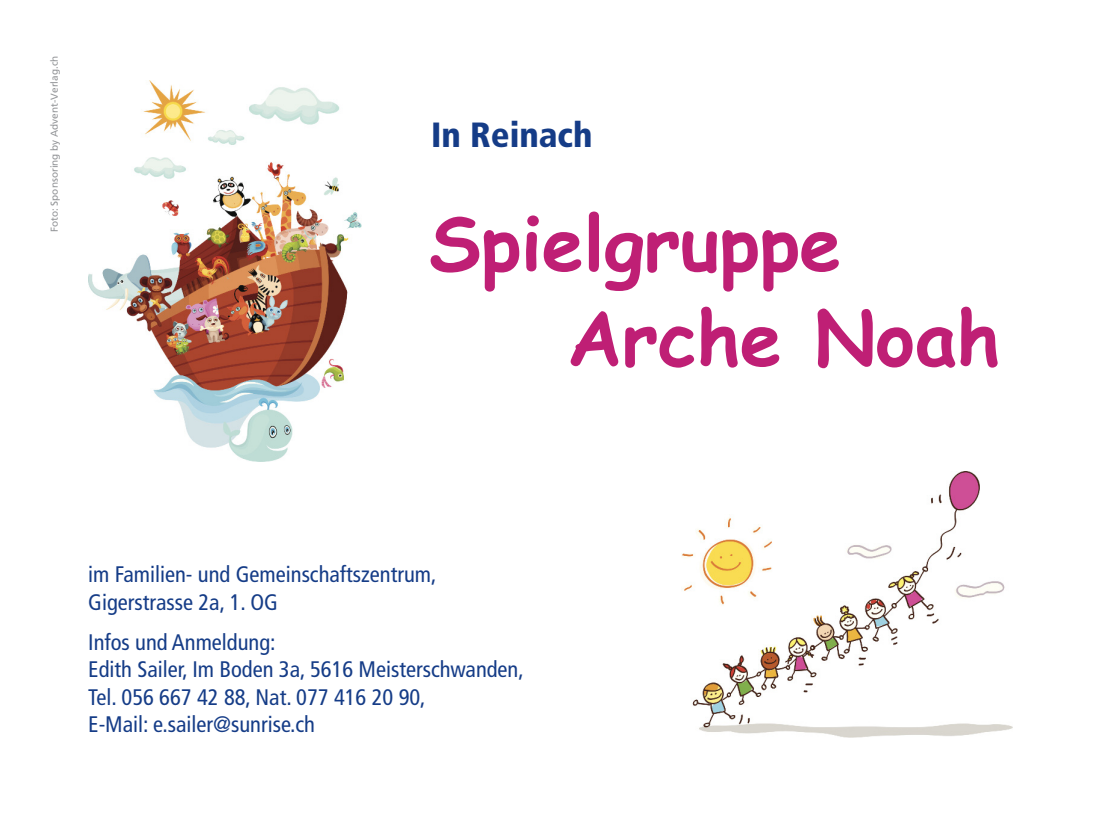
<style>
.page{position:relative;width:1120px;height:815px;background:#fff}
.page>*{position:absolute;margin:0;border:0;box-sizing:border-box;transform-origin:0 0}
.t1{font:700 75px/95px "Comic Sans MS";color:#bf1f75}
.t2{font:900 condensed 35px "Frutiger LT";color:#153c87}
.t3{font:condensed 22.5px/27.5px "Frutiger LT";color:#153c87}
.t4{font:10px "Frutiger LT";color:#939598}
</style>
<div class="page">
<img style="left:88px;top:81px;width:274px;height:381px">
<img style="left:681px;top:472px;width:331px;height:265px">
<p class="t4" style="left:50px;top:232px;width:178px;rotate:-90deg">Foto: Sponsoring by Advent-Verlag.ch</p>
<h2 class="t2" style="left:431px;top:121px;width:163px">In Reinach</h2>
<h1 class="t1" style="left:567px;top:192px;width:434px;text-indent:-138px">Spielgruppe<br>Arche Noah</h1>
<p class="t3" style="left:88px;top:562px;width:350px">im Familien- und Gemeinschaftszentrum,<br>Gigerstrasse 2a, 1. OG</p>
<p class="t3" style="left:88px;top:630px;width:437px">Infos und Anmeldung:<br>Edith Sailer, Im Boden 3a, 5616 Meisterschwanden, Tel. 056 667 42 88, Nat. 077 416 20 90,<br>E-Mail: e.sailer@sunrise.ch</p>
</div>
